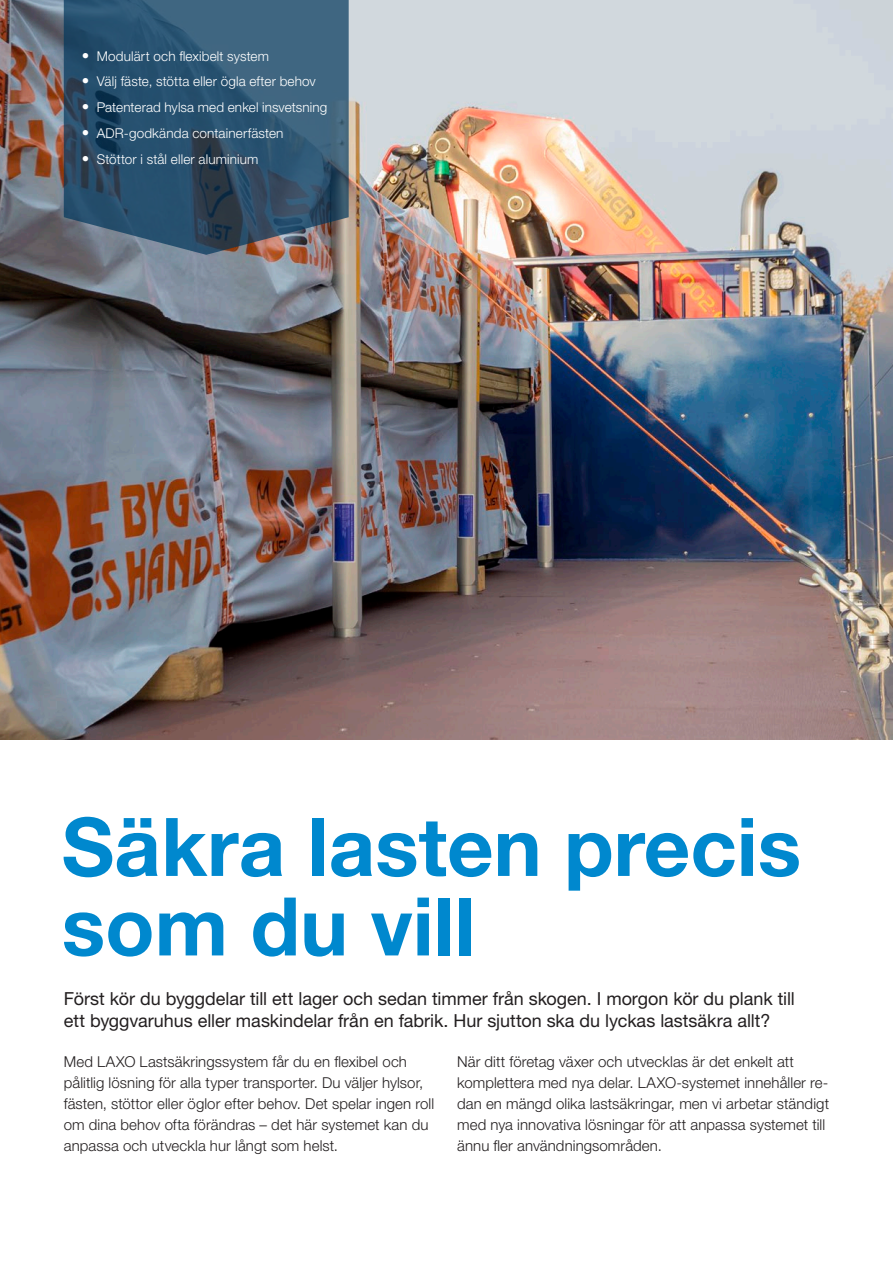
<style>
.page{position:relative;width:893px;height:1263px;background:#fff}
.page>*{position:absolute;margin:0;border:0;box-sizing:border-box;transform-origin:0 0}
.Rubrik{font:700 81px/79.5px "Helvetica Neue";color:#0088ce}
.t1{font:18px/21.6px "Helvetica Neue";letter-spacing:-.005em;color:#231f20}
.Brödtext{font:300 15px/21px "Helvetica Neue";letter-spacing:.005em;color:#231f20}
.t2{font:300 13.5px "Helvetica Neue";letter-spacing:.01em;color:#fff}
.s1{font-weight:500;font-size:15px}
</style>
<div class="page">
<img style="left:0;top:0;width:893px;height:740px">
<svg style="left:64px;top:0;width:285px;height:255px;background:#35566f"></svg>
<p class="t2" style="left:82px;top:48px;width:189px"><span class="s1">•</span> Modulärt och flexibelt system</p>
<p class="t2" style="left:82px;top:73px;width:236px"><span class="s1">•</span> Välj fäste, stötta eller ögla efter behov</p>
<p class="t2" style="left:82px;top:99px;width:247px"><span class="s1">•</span> Patenterad hylsa med enkel insvetsning</p>
<p class="t2" style="left:82px;top:125px;width:203px"><span class="s1">•</span> ADR-godkända containerfästen</p>
<p class="t2" style="left:82px;top:151px;width:178px"><span class="s1">•</span> Stöttor i stål eller aluminium</p>
<p class="Rubrik" style="left:62px;top:805px;width:741px">Säkra lasten precis som du vill</p>
<p class="t1" style="left:64px;top:988px;width:732px">Först kör du byggdelar till ett lager och sedan timmer från skogen. I morgon kör du plank till ett byggvaruhus eller maskindelar från en fabrik. Hur sjutton ska du lyckas lastsäkra allt?</p>
<p class="Brödtext" style="left:64px;top:1051px;width:372px">Med LAXO Lastsäkringssystem får du en flexibel och pålitlig lösning för alla typer transporter. Du väljer hylsor, fästen, stöttor eller öglor efter behov. Det spelar ingen roll om dina behov ofta förändras – det här systemet kan du anpassa och utveckla hur långt som helst.</p>
<p class="Brödtext" style="left:457px;top:1051px;width:373px">När ditt företag växer och utvecklas är det enkelt att komplettera med nya delar. LAXO-systemet innehåller re&shy;dan en mängd olika lastsäkringar, men vi arbetar ständigt med nya innovativa lösningar för att anpassa systemet till ännu fler användningsområden.</p>
</div>
